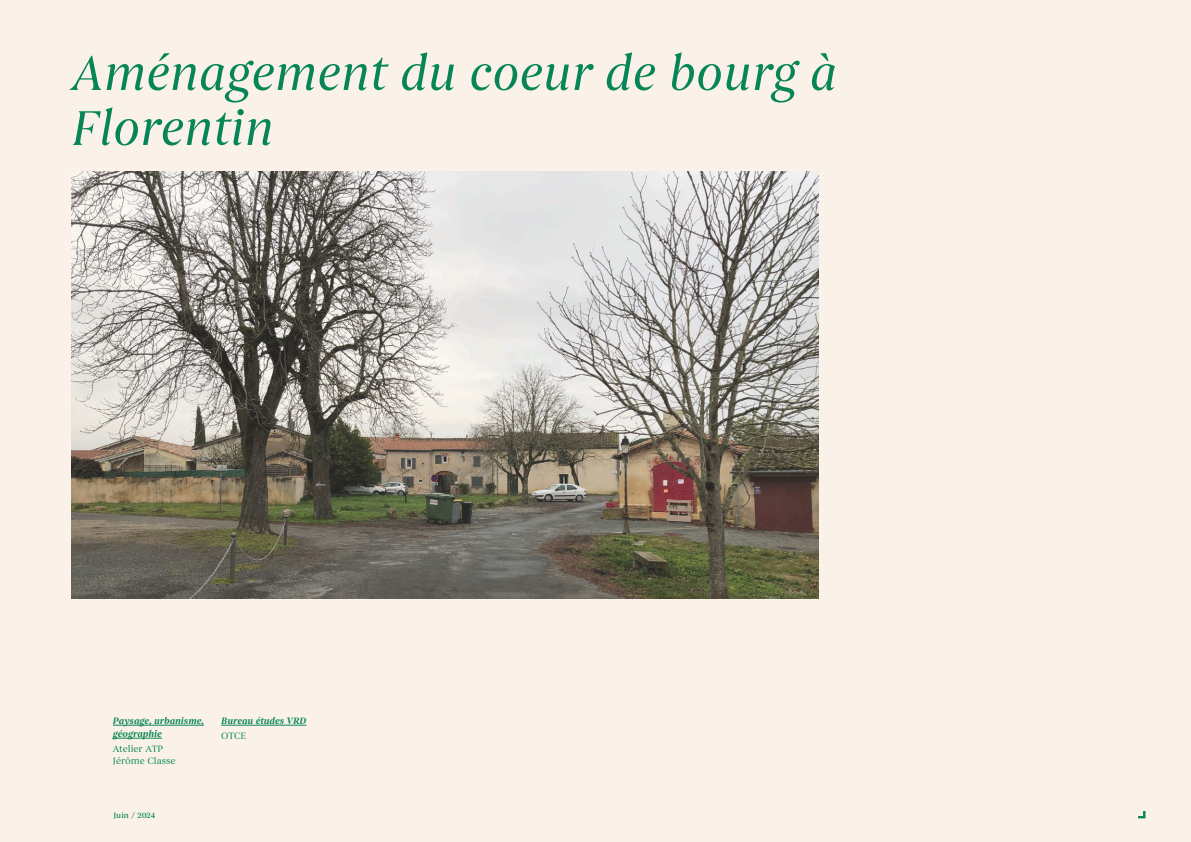
<style>
.page{position:relative;width:1191px;height:842px;background:#faf2e8}
.page>*{position:absolute;margin:0;border:0;box-sizing:border-box;transform-origin:0 0}
.citation_page_verte{font:italic 50px/55px "Begum";color:#068557}
.GARDE_-_04a_compétences{font:italic 600 9.5px/13px "Begum";color:#068557}
.GARDE_-_04b_noms_partenaires{font:9.5px/11.4px "Begum";color:#068557}
.partenaires_-_bas_de_page{font:500 8px "Begum";letter-spacing:.01em;color:#068557}
</style>
<div class="page">
<svg style="left:1138px;top:811px;width:8px;height:8px"></svg>
<img style="left:72px;top:171px;width:746px;height:427px">
<hr style="left:113px;top:725px;width:91px;height:1px;background:#068557">
<hr style="left:113px;top:738px;width:49px;height:1px;background:#068557">
<hr style="left:221px;top:725px;width:85px;height:1px;background:#068557">
<p class="citation_page_verte" style="left:71px;top:46px;width:767px">Aménagement du coeur de bourg à<br>Florentin</p>
<p class="GARDE_-_04a_compétences" style="left:113px;top:714px;width:93px">Paysage, urbanisme, géographie</p>
<p class="GARDE_-_04b_noms_partenaires" style="left:113px;top:743px;width:64px">Atelier ATP<br>Jérôme Classe</p>
<p class="GARDE_-_04a_compétences" style="left:221px;top:714px;width:87px">Bureau études VRD</p>
<p class="GARDE_-_04b_noms_partenaires" style="left:221px;top:730px;width:26px">OTCE</p>
<p class="partenaires_-_bas_de_page" style="left:113px;top:810px;width:43px">Juin / 2024</p>
</div>
